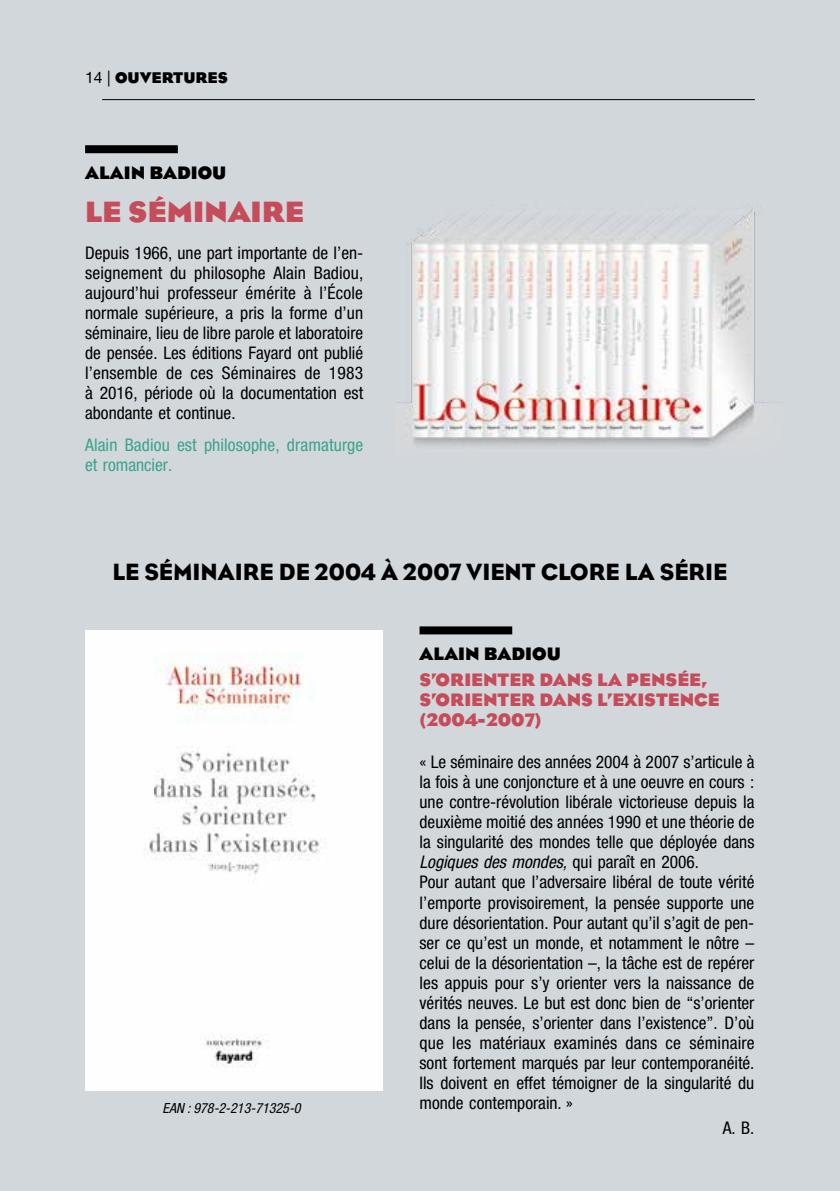
<style>
.page{position:relative;width:840px;height:1191px;background:#fff}
.page>*{position:absolute;margin:0;border:0;box-sizing:border-box;transform-origin:0 0}
.t1{font:700 30px "Bureau Eagle";color:#c54c5a}
.t2{font:24px "Bureau Eagle";color:#000}
.t3{font:700 18.4px/20px "Bureau Eagle";color:#c54c5a}
.t4{font:700 18.4px "Bureau Eagle";color:#000}
.t5{font:condensed 17.4px/20px "Helvetica Neue";color:#000;text-align:justify}
.t6{font:condensed 17.4px/20px "Helvetica Neue";letter-spacing:.005em;color:#3ba38d}
.t7{font:700 15.8px "Bureau Eagle";color:#000}
.t8{font:italic condensed 14px "Helvetica Neue";color:#000}
.s1{font-family:"Helvetica Neue";font-weight:400}
.s2{font-style:italic}
</style>
<div class="page">
<div style="left:0;top:0;width:839px;height:1191px;background:#d2d7dc"></div>
<hr style="left:102px;top:99px;width:652px;height:1px;background:#000">
<img style="left:85px;top:630px;width:297px;height:460px">
<img style="left:395px;top:209px;width:375px;height:237px">
<div style="left:85px;top:145px;width:93px;height:8px;background:#000"></div>
<div style="left:419px;top:626px;width:93px;height:8px;background:#000"></div>
<p class="t7" style="left:85px;top:69px;width:144px"><span class="s1">14 |</span> OUVERTURES</p>
<p class="t4" style="left:85px;top:163px;width:143px">ALAIN BADIOU</p>
<h1 class="t1" style="left:85px;top:196px;width:220px">LE SÉMINAIRE</h1>
<p class="t5" style="left:85px;top:243px;width:279px">Depuis 1966, une part importante de l’en&shy;seignement du philosophe Alain Badiou, aujourd’hui professeur émérite à l’École normale supérieure, a pris la forme d’un séminaire, lieu de libre parole et laboratoire de pensée. Les éditions Fayard ont publié l’ensemble de ces Séminaires de 1983 à 2016, période où la documentation est abondante et continue.</p>
<p class="t6" style="left:85px;top:434px;width:279px">Alain Badiou est philosophe, dramaturge et romancier.</p>
<h2 class="t2" style="left:113px;top:558px;width:616px">LE SÉMINAIRE DE 2004 À 2007 VIENT CLORE LA SÉRIE</h2>
<p class="t8" style="left:162px;top:1100px;width:139px">EAN : 978-2-213-71325-0</p>
<p class="t4" style="left:419px;top:644px;width:143px">ALAIN BADIOU</p>
<p class="t3" style="left:419px;top:669px;width:301px">S’ORIENTER DANS LA PENSÉE,<br>S’ORIENTER DANS L’EXISTENCE (2004-2007)</p>
<p class="t5" style="left:419px;top:752px;width:336px;text-align:left">« Le séminaire des années 2004 à 2007 s’articule à la fois à une conjoncture et à une oeuvre en cours : une contre-révolution libérale victorieuse depuis la deuxième moitié des années 1990 et une théorie de la singularité des mondes telle que déployée dans <span class="s2">Logiques des mondes,</span> qui paraît en 2006.<br>Pour autant que l’adversaire libéral de toute vérité l’emporte provisoirement, la pensée supporte une dure désorientation. Pour autant qu’il s’agit de pen&shy;ser ce qu’est un monde, et notamment le nôtre – celui de la désorientation –, la tâche est de repérer les appuis pour s’y orienter vers la naissance de vérités neuves. Le but est donc bien de “s’orienter dans la pensée, s’orienter dans l’existence”. D’où que les matériaux examinés dans ce séminaire sont fortement marqués par leur contemporanéité.<br>Ils doivent en effet témoigner de la singularité du monde contemporain. »</p>
<p class="t5" style="left:722px;top:1118px;width:33px">A. B.</p>
</div>
